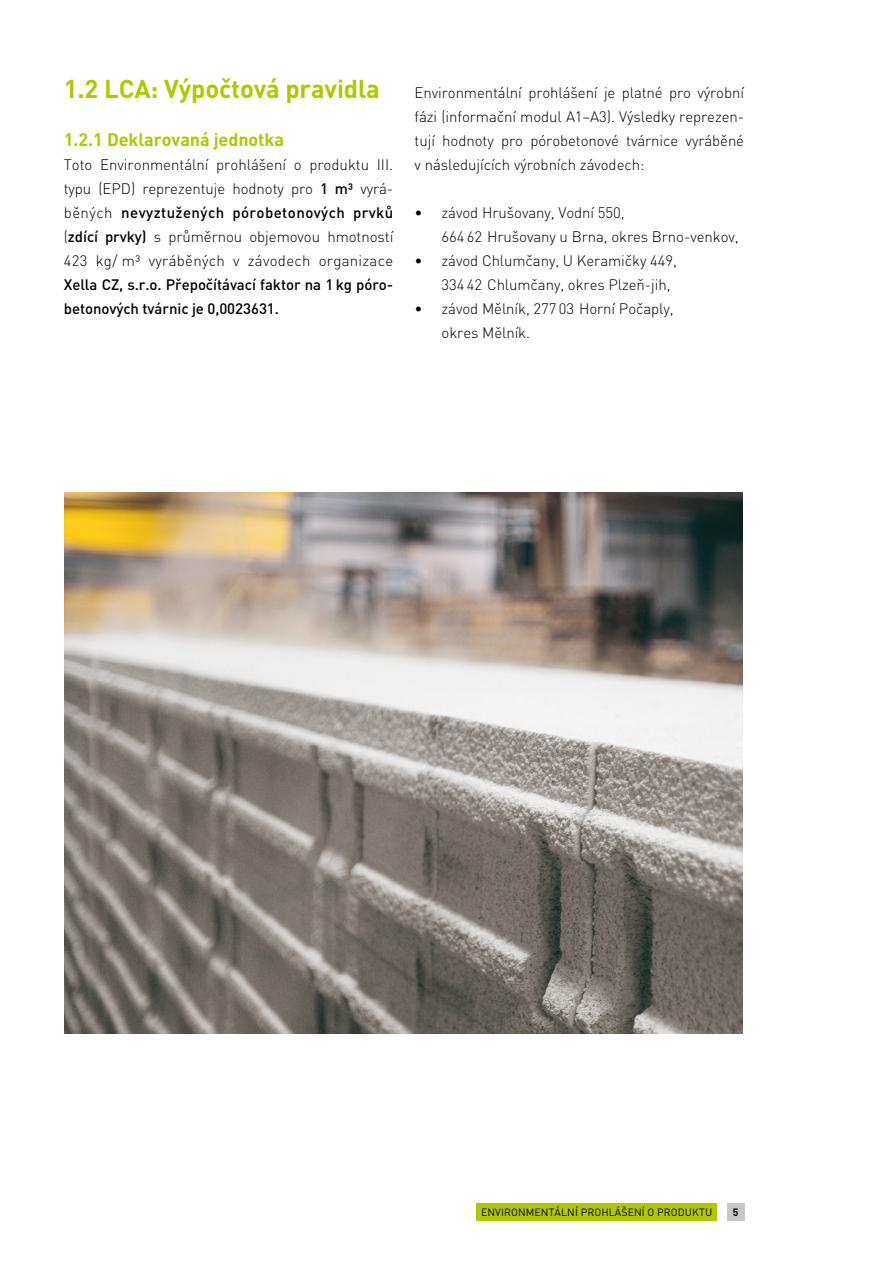
<style>
.page{position:relative;width:893px;height:1263px;background:#fff}
.page>*{position:absolute;margin:0;border:0;box-sizing:border-box;transform-origin:0 0}
.t1{font:700 25.5px "DIN Pro";letter-spacing:-.005em;color:#b1c800}
.t2{font:700 18px "DIN Pro";letter-spacing:-.005em;color:#b1c800}
.t3{font:300 15px/24px "DIN Pro";letter-spacing:-.005em;color:#000}
.t4{font:500 15px/24px "DIN Pro";letter-spacing:-.005em;color:#000}
.t5{font:10.5px "DIN Pro";letter-spacing:.01em;color:#000}
.t6{font:700 10.5px "DIN Pro";color:#000}
.s1{font-weight:500}
</style>
<div class="page">
<div style="left:476px;top:1203px;width:240px;height:17px;background:#b1c800"></div>
<div style="left:727px;top:1203px;width:17px;height:17px;background:#c6c7c8"></div>
<img style="left:64px;top:492px;width:679px;height:541px">
<h1 class="t1" style="left:64px;top:72px;width:318px">1.2 LCA: Výpočtová pravidla</h1>
<p class="t2" style="left:64px;top:127px;width:222px">1.2.1 Deklarovaná jednotka</p>
<p class="t3" style="left:64px;top:152px;width:331px;text-align:justify">Toto Environmentální prohlášení o produktu III. typu (EPD) reprezentuje hodnoty pro <span class="s1">1 m³</span> vyrá&shy;běných <span class="s1">nevyztužených pórobetonových prvků </span>(<span class="s1">zdící prvky)</span> s průměrnou objemovou hmotností 423 kg/ m³ vyráběných v závodech organizace</p>
<p class="t4" style="left:64px;top:272px;width:331px">Xella CZ, s.r.o. Přepočítávací faktor na 1 kg póro&shy;betonových tvárnic je 0,0023631.</p>
<p class="t3" style="left:415px;top:80px;width:331px;text-align:justify">Environmentální prohlášení je platné pro výrobní fázi (informační modul A1–A3). Výsledky reprezen&shy;tují hodnoty pro pórobetonové tvárnice vyráběné v následujících výrobních závodech:</p>
<p class="t3" style="left:442px;top:200px;width:299px;text-indent:-27px">• závod Hrušovany, Vodní 550,<br>664 62 Hrušovany u Brna, okres Brno-venkov,</p>
<p class="t3" style="left:442px;top:248px;width:237px;text-indent:-27px">• závod Chlumčany, U Keramičky 449,<br>334 42 Chlumčany, okres Plzeň-jih,</p>
<p class="t3" style="left:442px;top:296px;width:234px;text-indent:-27px">• závod Mělník, 277 03 Horní Počaply, okres Mělník.</p>
<p class="t5" style="left:481px;top:1205px;width:233px">ENVIRONMENTÁLNÍ PROHLÁŠENÍ O PRODUKTU</p>
<p class="t6" style="left:733px;top:1205px;width:7px">5</p>
</div>
